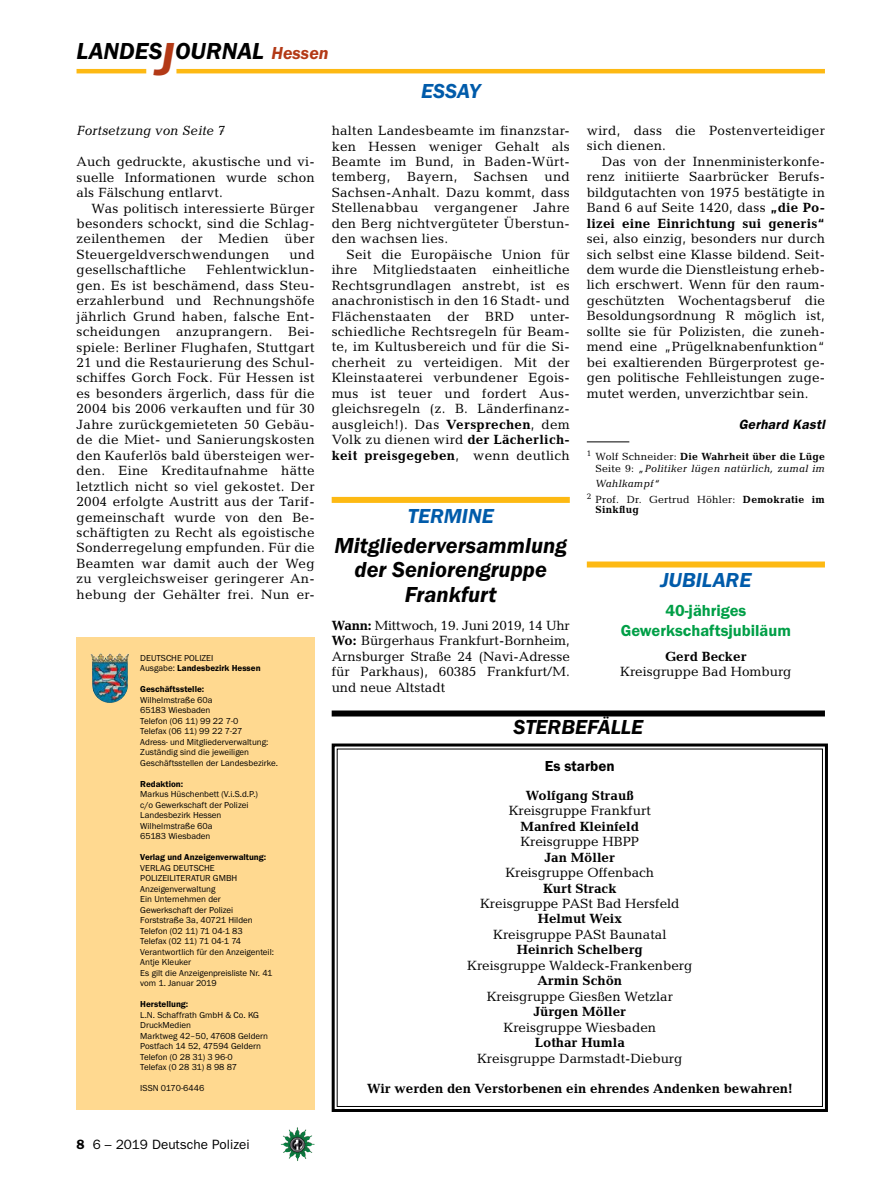
<style>
.page{position:relative;width:893px;height:1191px;background:#fff}
.page>*{position:absolute;margin:0;border:0;box-sizing:border-box;transform-origin:0 0}
.t1{font:italic 600 24px "Franklin Gothic Itc T";color:#000}
.t2{font:italic 600 22.5px/24px "Franklin Gothic Itc T";color:#000;text-align:center}
.t3{font:italic 600 21px "Franklin Gothic Itc T";color:#005baa}
.t4{font:italic 600 21px "Franklin Gothic Itc T";color:#000}
.t5{font:600 16.5px/19.5px "Franklin Gothic Itc T";color:#009f47;text-align:center}
.t6{font:600 15px "Franklin Gothic Itc T";color:#000}
.t7{font:13.5px/15.5px "Candida";letter-spacing:.01em;color:#000;text-align:justify}
.t8{font:700 13.5px "Candida";color:#000}
.t9{font:13.5px "Franklin Gothic";color:#000}
.t10{font:italic 13.5px "Candida";color:#000}
.t11{font:italic 600 13.5px "Franklin Gothic";letter-spacing:.02em;color:#000}
.t12{font:italic 10.5px/12px "Candida";letter-spacing:.02em;color:#000;text-align:right}
.t13{font:10.5px/15.5px "Candida";letter-spacing:.02em;color:#000}
.t14{font:700 10.5px "Candida";letter-spacing:.02em;color:#000}
.t15{font:9px/10.5px "Franklin Gothic Itc T";color:#000}
.t16{font:600 9px "Franklin Gothic Itc T";color:#000}
.s1{font-size:48px;color:#b33916}
.s2{font-size:18px;color:#b33916}
.s3{font-weight:700}
.s4{font-style:normal}
.s5{font-weight:700;font-style:normal}
.s6{font-style:italic}
.s7{font-weight:600}
</style>
<div class="page">
<hr style="left:77px;top:69px;width:69px;height:4px;background:#fdb913">
<hr style="left:176px;top:69px;width:649px;height:4px;background:#fdb913">
<img style="left:281px;top:1128px;width:16px;height:24px">
<div style="left:77px;top:637px;width:238px;height:473px;background:#ffd990"></div>
<img style="left:91px;top:653px;width:28px;height:50px">
<div style="left:332px;top:497px;width:238px;height:6px;background:#fdb913"></div>
<div style="left:587px;top:561px;width:238px;height:6px;background:#fdb913"></div>
<svg style="left:331px;top:743px;width:497px;height:369px"></svg>
<div style="left:332px;top:710px;width:493px;height:6px;background:#000"></div>
<hr style="left:587px;top:441px;width:42px;height:1px;background:#000">
<h1 class="t1" style="left:77px;top:37px;width:254px">LANDES<span class="s1">J</span>OURNAL <span class="s2">Hessen</span></h1>
<h3 class="t3" style="left:421px;top:79px;width:13px">essa</h3>
<h3 class="t3" style="left:469px;top:79px;width:13px">y</h3>
<p class="t10" style="left:77px;top:123px;width:150px">Fortsetzung von Seite 7</p>
<p class="t7" style="left:332px;top:123px;width:240px">halten Landesbeamte im finanzstar&shy;ken Hessen weniger Gehalt als Beamte im Bund, in Baden-Würt&shy;temberg, Bayern, Sachsen und Sachsen-Anhalt. Dazu kommt, dass Stellenabbau vergangener Jahre den Berg nichtvergüteter Überstun&shy;den wachsen lies.</p>
<p class="t7" style="left:332px;top:246px;width:240px;text-indent:15px">Seit die Europäische Union für ihre Mitgliedstaaten einheitliche Rechtsgrundlagen anstrebt, ist es anachronistisch in den 16 Stadt- und Flächenstaaten der BRD unter&shy;schiedliche Rechtsregeln für Beam&shy;te, im Kultusbereich und für die Si&shy;cherheit zu verteidigen. Mit der Kleinstaaterei verbundener Egois&shy;mus ist teuer und fordert Aus&shy;gleichsregeln (z. B. Länderfinanz&shy;ausgleich!). Das <span class="s3">Versprechen</span>, dem Volk zu dienen wird <span class="s3">der Lächerlich&shy;keit preisgegeben</span>, wenn deutlich</p>
<p class="t7" style="left:77px;top:154px;width:240px">Auch gedruckte, akustische und vi&shy;suelle Informationen wurde schon als Fälschung entlarvt.</p>
<p class="t7" style="left:77px;top:200px;width:240px;text-indent:15px">Was politisch interessierte Bürger besonders schockt, sind die Schlag&shy;zeilenthemen der Medien über Steuergeldverschwendungen</p>
<p class="t7" style="left:289px;top:247px;width:27px">und</p>
<p class="t7" style="left:77px;top:262px;width:240px;text-indent:130px">Fehlentwicklun&shy;gen. Es ist beschämend, dass Steu&shy;erzahlerbund und Rechnungshöfe jährlich Grund haben, falsche Ent&shy;scheidungen anzuprangern. Bei&shy;spiele: Berliner Flughafen, Stuttgart 21 und die Restaurierung des Schul&shy;schiffes Gorch Fock. Für Hessen ist es besonders ärgerlich, dass für die 2004 bis 2006 verkauften und für 30<br>Jahre zurückgemieteten 50 Gebäu&shy;de die Miet- und Sanierungskosten den Kauferlös bald übersteigen wer&shy;den. Eine Kreditaufnahme hätte letztlich nicht so viel gekostet. Der 2004 erfolgte Austritt aus der Tarif&shy;gemeinschaft wurde von den Be&shy;schäftigten zu Recht als egoistische Sonderregelung empfunden. Für die Beamten war damit auch der Weg zu vergleichsweiser geringerer An&shy;hebung der Gehälter frei. Nun er-</p>
<p class="t7" style="left:77px;top:262px;width:111px">gesellschaftliche</p>
<h3 class="t3" style="left:408px;top:503px;width:66px">Termine</h3>
<h2 class="t2" style="left:334px;top:533px;width:234px">Mitgliederversammlung der Seniorengruppe<br>Frankfurt</h2>
<p class="t7" style="left:587px;top:123px;width:240px">wird, dass die Postenverteidiger sich dienen.</p>
<p class="t7" style="left:587px;top:154px;width:240px;text-indent:15px">Das von der Innenministerkonfe&shy;renz initiierte Saarbrücker Berufs&shy;bildgutachten von 1975 bestätigte in Band 6 auf Seite 1420, dass <span class="s3">„die Po&shy;lizei eine Einrichtung sui generis“</span></p>
<p class="t7" style="left:587px;top:231px;width:240px">sei, also einzig, besonders nur durch sich selbst eine Klasse bildend. Seit&shy;dem wurde die Dienstleistung erheb&shy;lich erschwert. Wenn für den raum&shy;geschützten Wochentagsberuf die Besoldungsordnung R möglich ist, sollte sie für Polizisten, die zuneh&shy;mend eine „Prügelknabenfunktion“ bei exaltierenden Bürgerprotest ge&shy;gen politische Fehlleistungen zuge&shy;mutet werden, unverzichtbar sein.</p>
<p class="t11" style="left:739px;top:416px;width:88px">Gerhard Kastl</p>
<p class="t12" style="left:587px;top:450px;width:240px"><sup>1</sup> <span class="s4">Wolf Schneider:</span> <span class="s5">Die Wahrheit über die Lüge<br></span><span class="s4">Seite 9:</span> „Politiker lügen natürlich, zumal im</p>
<p class="t13" style="left:587px;top:476px;width:240px;text-indent:9px"><span class="s6">Wahlkampf“<br></span><sup>2</sup> Prof. Dr. Gertrud Höhler: <span class="s3">Demokratie im</span></p>
<p class="t14" style="left:595px;top:504px;width:45px">Sinkflug</p>
<h3 class="t3" style="left:660px;top:568px;width:21px">Jubilare</h3>
<p class="t15" style="left:140px;top:652px;width:122px">DEUTSCHE POLIZEI<br>Ausgabe: <span class="s7">Landesbezirk Hessen</span></p>
<p class="t16" style="left:140px;top:684px;width:65px">Geschäftsstelle:</p>
<p class="t15" style="left:140px;top:694px;width:139px">Wilhelmstraße 60a<br>65183 Wiesbaden<br>Telefon (06 11) 99 22 7-0<br>Telefax (06 11) 99 22 7-27<br>Adress- und Mitgliederverwaltung:<br>Zuständig sind die jeweiligen<br>Geschäftsstellen der Landesbezirke.</p>
<p class="t16" style="left:140px;top:778px;width:44px">Redaktion:</p>
<p class="t15" style="left:140px;top:789px;width:119px">Markus Hüschenbett (V.i.S.d.P.) c/o Gewerkschaft der Polizei<br>Landesbezirk Hessen<br>Wilhelmstraße 60a<br>65183 Wiesbaden</p>
<p class="t16" style="left:140px;top:852px;width:127px">Verlag und Anzeigenverwaltung:</p>
<p class="t15" style="left:140px;top:862px;width:135px">VERLAG DEUTSCHE<br>POLIZEILITERATUR GMBH<br>Anzeigenverwaltung<br>Ein Unternehmen der<br>Gewerkschaft der Polizei<br>Forststraße 3a, 40721 Hilden<br>Telefon (02 11) 71 04-1 83<br>Telefax (02 11) 71 04-1 74<br>Verantwortlich für den Anzeigenteil:<br>Antje Kleuker<br>Es gilt die Anzeigenpreisliste Nr. 41 vom 1. Januar 2019</p>
<p class="t16" style="left:140px;top:999px;width:50px">Herstellung:</p>
<p class="t15" style="left:140px;top:1009px;width:129px">L.N. Schaffrath GmbH &amp; Co. KG<br>DruckMedien<br>Marktweg 42–50, 47608 Geldern<br>Postfach 14 52, 47594 Geldern<br>Telefon (0 28 31) 3 96-0<br>Telefax (0 28 31) 8 98 87</p>
<p class="t15" style="left:140px;top:1083px;width:66px">ISSN 0170-6446</p>
<p class="t9" style="left:77px;top:1136px;width:175px"><span class="s7">8</span> 6 – 2019 Deutsche Polizei</p>
<p class="t7" style="left:332px;top:617px;width:240px"><span class="s3">Wann:</span> Mittwoch, 19. Juni 2019, 14 Uhr <span class="s3">Wo:</span> Bürgerhaus Frankfurt-Bornheim, Arnsburger Straße 24 (Navi-Adresse für Parkhaus), 60385 Frankfurt/M. und neue Altstadt</p>
<p class="t5" style="left:621px;top:601px;width:172px">40-jähriges<br>Gewerkschaftsjubiläum</p>
<p class="t8" style="left:665px;top:648px;width:83px">Gerd Becker</p>
<p class="t7" style="left:620px;top:664px;width:173px">Kreisgruppe Bad Homburg</p>
<h3 class="t4" style="left:598px;top:715px;width:25px">älle</h3>
<h3 class="t4" style="left:513px;top:715px;width:36px">sterbef</h3>
<p class="t6" style="left:545px;top:757px;width:71px">Es starben</p>
<p class="t8" style="left:526px;top:787px;width:110px">Wolfgang Strauß</p>
<p class="t7" style="left:509px;top:803px;width:144px">Kreisgruppe Frankfurt</p>
<p class="t8" style="left:521px;top:818px;width:120px">Manfred Kleinfeld</p>
<p class="t7" style="left:520px;top:834px;width:120px">Kreisgruppe HBPP</p>
<p class="t8" style="left:545px;top:849px;width:72px">Jan Möller</p>
<p class="t7" style="left:505px;top:865px;width:150px">Kreisgruppe Offenbach</p>
<p class="t8" style="left:543px;top:880px;width:75px">Kurt Strack</p>
<p class="t7" style="left:480px;top:895px;width:201px">Kreisgruppe PASt Bad Hersfeld</p>
<p class="t8" style="left:538px;top:911px;width:86px">Helmut Weix</p>
<p class="t7" style="left:493px;top:926px;width:175px">Kreisgruppe PASt Baunatal</p>
<p class="t8" style="left:517px;top:942px;width:127px">Heinrich Schelberg</p>
<p class="t7" style="left:467px;top:957px;width:227px">Kreisgruppe Waldeck-Frankenberg</p>
<p class="t8" style="left:537px;top:973px;width:86px">Armin Schön</p>
<p class="t7" style="left:487px;top:988px;width:188px">Kreisgruppe Giesßen Wetzlar</p>
<p class="t8" style="left:533px;top:1003px;width:94px">Jürgen Möller</p>
<p class="t7" style="left:504px;top:1019px;width:154px">Kreisgruppe Wiesbaden</p>
<p class="t8" style="left:535px;top:1034px;width:92px">Lothar Humla</p>
<p class="t7" style="left:477px;top:1050px;width:207px">Kreisgruppe Darmstadt-Dieburg</p>
<p class="t8" style="left:367px;top:1081px;width:427px">Wir werden den Verstorbenen ein ehrendes Andenken bewahren!</p>
</div>
